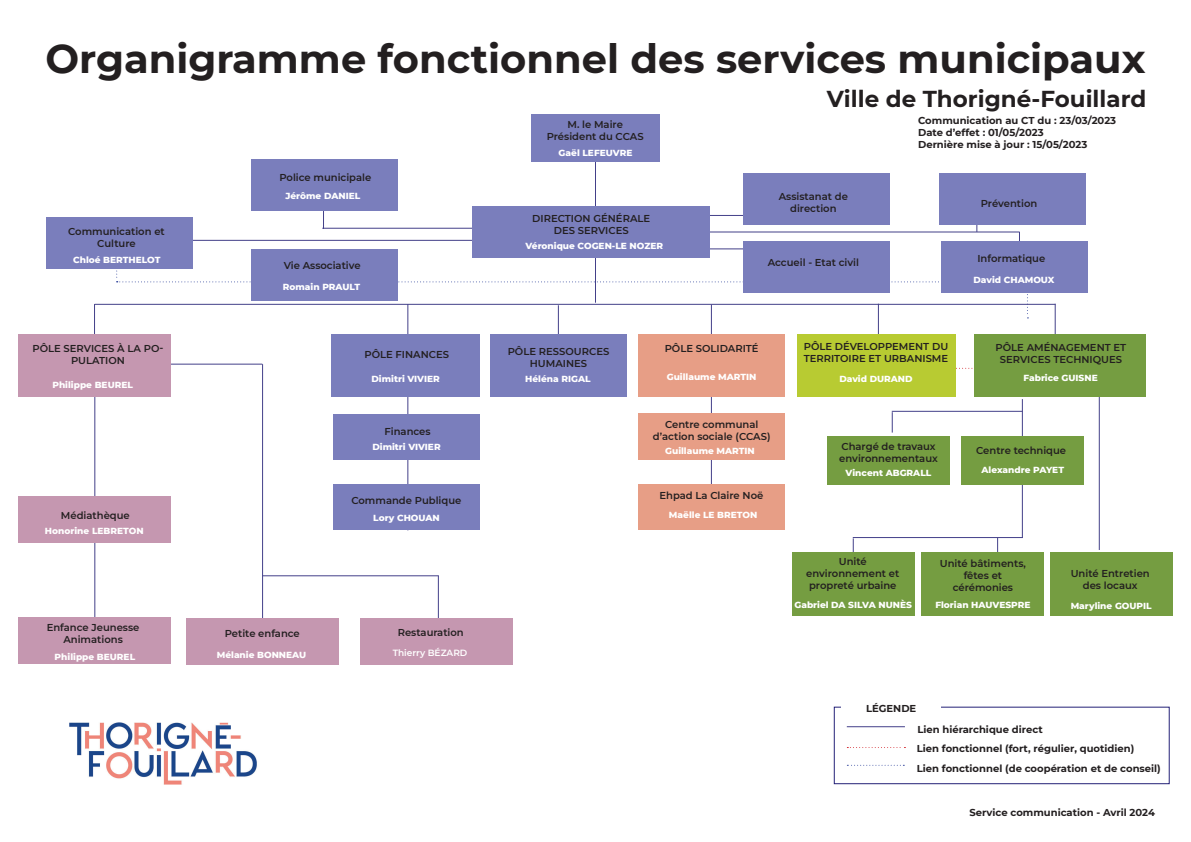
<style>
.page{position:relative;width:1191px;height:842px;background:#fff}
.page>*{position:absolute;margin:0;border:0;box-sizing:border-box;transform-origin:0 0}
.t1{font:700 40px "Montserrat";color:#231f20}
.t2{font:700 23px "Montserrat";color:#231f20}
.t3{font:600 10px/12px "Montserrat";color:#231f20;text-align:center}
.t4{font:700 10px "Montserrat";color:#231f20}
.t5{font:800 9px "Montserrat";color:#fff}
.t6{font:600 9px "Montserrat";color:#fff}
</style>
<div class="page">
<hr style="left:90px;top:364px;width:172px;height:1px;background:#434089">
<svg style="left:853px;top:538px;width:1px;height:14px"></svg>
<svg style="left:892px;top:412px;width:1px;height:21px"></svg>
<svg style="left:1027px;top:292px;width:1px;height:26px"></svg>
<svg style="left:847px;top:765px;width:57px;height:1px"></svg>
<svg style="left:116px;top:227px;width:869px;height:55px"></svg>
<hr style="left:94px;top:304px;width:1px;height:62px;background:#434089">
<hr style="left:323px;top:176px;width:1px;height:53px;background:#434089">
<hr style="left:407px;top:304px;width:1px;height:226px;background:#434089">
<hr style="left:686px;top:215px;width:174px;height:1px;background:#434089">
<hr style="left:686px;top:249px;width:98px;height:1px;background:#434089">
<hr style="left:92px;top:240px;width:380px;height:1px;background:#434089">
<hr style="left:595px;top:139px;width:1px;height:164px;background:#434089">
<hr style="left:322px;top:228px;width:162px;height:1px;background:#434089">
<hr style="left:699px;top:232px;width:320px;height:1px;background:#434089">
<hr style="left:1055px;top:304px;width:1px;height:36px;background:#434089">
<hr style="left:1099px;top:394px;width:1px;height:156px;background:#434089">
<hr style="left:1019px;top:232px;width:1px;height:45px;background:#434089">
<hr style="left:976px;top:187px;width:1px;height:45px;background:#434089">
<hr style="left:1022px;top:399px;width:1px;height:139px;background:#434089">
<svg style="left:997px;top:538px;width:1px;height:14px"></svg>
<hr style="left:852px;top:537px;width:170px;height:1px;background:#434089">
<hr style="left:891px;top:411px;width:131px;height:1px;background:#434089">
<hr style="left:847px;top:726px;width:58px;height:1px;background:#434089">
<hr style="left:878px;top:304px;width:1px;height:63px;background:#434089">
<hr style="left:711px;top:305px;width:1px;height:219px;background:#434089">
<hr style="left:558px;top:305px;width:1px;height:54px;background:#434089">
<svg style="left:847px;top:747px;width:58px;height:1px"></svg>
<hr style="left:95px;top:344px;width:1px;height:311px;background:#434089">
<hr style="left:262px;top:364px;width:1px;height:287px;background:#434089">
<hr style="left:438px;top:575px;width:1px;height:69px;background:#434089">
<div style="left:18px;top:334px;width:153px;height:63px;background:#c597b0"></div>
<div style="left:331px;top:334px;width:149px;height:63px;background:#7a7ebc"></div>
<div style="left:639px;top:334px;width:146px;height:63px;background:#e79e86"></div>
<div style="left:638px;top:484px;width:147px;height:46px;background:#e79e86"></div>
<div style="left:639px;top:413px;width:146px;height:47px;background:#e79e86"></div>
<div style="left:18px;top:617px;width:153px;height:47px;background:#c597b0"></div>
<div style="left:18px;top:496px;width:153px;height:46px;background:#c597b0"></div>
<div style="left:186px;top:618px;width:153px;height:46px;background:#c597b0"></div>
<div style="left:360px;top:618px;width:152px;height:46px;background:#c597b0"></div>
<div style="left:531px;top:114px;width:128px;height:47px;background:#7a7ebc"></div>
<div style="left:472px;top:206px;width:237px;height:51px;background:#7a7ebc"></div>
<div style="left:46px;top:217px;width:147px;height:51px;background:#7a7ebc"></div>
<div style="left:251px;top:250px;width:147px;height:51px;background:#7a7ebc"></div>
<div style="left:251px;top:159px;width:147px;height:51px;background:#7a7ebc"></div>
<div style="left:743px;top:241px;width:147px;height:51px;background:#7a7ebc"></div>
<div style="left:940px;top:241px;width:147px;height:51px;background:#7a7ebc"></div>
<div style="left:743px;top:174px;width:147px;height:51px;background:#7a7ebc"></div>
<div style="left:939px;top:174px;width:147px;height:51px;background:#7a7ebc"></div>
<div style="left:797px;top:334px;width:158px;height:63px;background:#b8cb32"></div>
<div style="left:974px;top:334px;width:171px;height:63px;background:#759d41"></div>
<div style="left:827px;top:437px;width:123px;height:48px;background:#759d41"></div>
<div style="left:961px;top:437px;width:123px;height:48px;background:#759d41"></div>
<div style="left:791px;top:552px;width:123px;height:64px;background:#759d41"></div>
<div style="left:921px;top:552px;width:123px;height:64px;background:#759d41"></div>
<div style="left:1050px;top:552px;width:123px;height:64px;background:#759d41"></div>
<div style="left:333px;top:414px;width:147px;height:46px;background:#7a7ebc"></div>
<div style="left:333px;top:485px;width:147px;height:45px;background:#7a7ebc"></div>
<div style="left:490px;top:334px;width:136px;height:63px;background:#7a7ebc"></div>
<hr style="left:95px;top:304px;width:960px;height:1px;background:#434089">
<hr style="left:262px;top:575px;width:176px;height:1px;background:#434089">
<div style="left:833px;top:707px;width:336px;height:77px;border:1px solid #242177"></div>
<div style="left:841px;top:703px;width:100px;height:14px;background:#fff"></div>
<img style="left:69px;top:722px;width:188px;height:63px">
<p class="t1" style="left:45px;top:30px;width:1101px">Organigramme fonctionnel des services municipaux</p>
<p class="t4" style="left:918px;top:114px;width:199px">Communication au CT du : 23/03/2023</p>
<p class="t4" style="left:918px;top:126px;width:127px">Date d’effet : 01/05/2023</p>
<p class="t4" style="left:918px;top:138px;width:171px">Dernière mise à jour : 15/05/2023</p>
<p class="t2" style="left:827px;top:83px;width:321px">Ville de Thorigné-Fouillard</p>
<p class="t3" style="left:567px;top:118px;width:57px">M. le Maire</p>
<p class="t3" style="left:547px;top:130px;width:98px">Président du CCAS</p>
<p class="t5" style="left:558px;top:147px;width:75px">Gaël LEFEUVRE</p>
<p class="t3" style="left:68px;top:225px;width:98px">Communication et<br>Culture</p>
<p class="t5" style="left:73px;top:253px;width:89px">Chloé BERTHELOT</p>
<p class="t3" style="left:279px;top:171px;width:93px">Police municipale</p>
<p class="t5" style="left:285px;top:189px;width:76px">Jérôme DANIEL</p>
<p class="t3" style="left:532px;top:212px;width:119px">DIRECTION GÉNÉRALE</p>
<p class="t3" style="left:554px;top:224px;width:76px">DES SERVICES</p>
<p class="t5" style="left:525px;top:239px;width:139px">Véronique COGEN-LE NOZER</p>
<p class="t3" style="left:779px;top:190px;width:71px">Assistanat de direction</p>
<p class="t3" style="left:980px;top:197px;width:58px">Prévention</p>
<p class="t3" style="left:284px;top:259px;width:78px">Vie Associative</p>
<p class="t3" style="left:767px;top:256px;width:93px">Accueil - Etat civil</p>
<p class="t3" style="left:977px;top:252px;width:69px">Informatique</p>
<p class="t5" style="left:283px;top:280px;width:79px">Romain PRAULT</p>
<p class="t5" style="left:973px;top:273px;width:83px">David CHAMOUX</p>
<p class="t3" style="left:32px;top:342px;width:133px">PÔLE SERVICES À LA PO-<br>PULATION</p>
<p class="t3" style="left:364px;top:348px;width:86px">PÔLE FINANCES</p>
<p class="t5" style="left:52px;top:378px;width:82px">Philippe BEUREL</p>
<p class="t5" style="left:371px;top:372px;width:70px">Dimitri VIVIER</p>
<p class="t3" style="left:384px;top:425px;width:48px">Finances</p>
<p class="t5" style="left:372px;top:440px;width:70px">Dimitri VIVIER</p>
<p class="t3" style="left:351px;top:494px;width:111px">Commande Publique</p>
<p class="t3" style="left:61px;top:509px;width:70px">Médiathèque</p>
<p class="t5" style="left:373px;top:511px;width:68px">Lory CHOUAN</p>
<p class="t5" style="left:45px;top:525px;width:100px">Honorine LEBRETON</p>
<p class="t3" style="left:47px;top:621px;width:94px">Enfance Jeunesse<br>Animations</p>
<p class="t3" style="left:225px;top:627px;width:77px">Petite enfance</p>
<p class="t3" style="left:398px;top:626px;width:68px">Restauration</p>
<p class="t5" style="left:55px;top:650px;width:82px">Philippe BEUREL</p>
<p class="t5" style="left:217px;top:648px;width:91px">Mélanie BONNEAU</p>
<p class="t6" style="left:393px;top:647px;width:76px">Thierry BÉZARD</p>
<p class="t3" style="left:508px;top:345px;width:103px">PÔLE RESSOURCES<br>HUMAINES</p>
<p class="t5" style="left:525px;top:372px;width:67px">Héléna RIGAL</p>
<p class="t3" style="left:664px;top:342px;width:95px">PÔLE SOLIDARITÉ</p>
<p class="t3" style="left:803px;top:340px;width:146px;text-align:left">PÔLE DÉVELOPPEMENT DU<br>TERRITOIRE ET URBANISME</p>
<p class="t3" style="left:995px;top:341px;width:132px">PÔLE AMÉNAGEMENT ET<br>SERVICES TECHNIQUES</p>
<p class="t5" style="left:667px;top:370px;width:91px">Guillaume MARTIN</p>
<p class="t5" style="left:839px;top:372px;width:75px">David DURAND</p>
<p class="t3" style="left:665px;top:418px;width:95px">Centre communal</p>
<p class="t3" style="left:653px;top:430px;width:119px">d’action sociale (CCAS)</p>
<p class="t5" style="left:665px;top:445px;width:91px">Guillaume MARTIN</p>
<p class="t3" style="left:659px;top:489px;width:105px">Ehpad La Claire Noë</p>
<p class="t5" style="left:669px;top:508px;width:90px">Maëlle LE BRETON</p>
<p class="t3" style="left:839px;top:440px;width:100px;text-align:left">Chargé de travaux environnementaux</p>
<p class="t5" style="left:845px;top:466px;width:87px">Vincent ABGRALL</p>
<p class="t5" style="left:1023px;top:372px;width:76px">Fabrice GUISNE</p>
<p class="t3" style="left:976px;top:444px;width:91px">Centre technique</p>
<p class="t5" style="left:981px;top:463px;width:84px">Alexandre PAYET</p>
<p class="t3" style="left:806px;top:554px;width:95px">Unité environnement et propreté urbaine</p>
<p class="t3" style="left:940px;top:557px;width:88px">Unité bâtiments, fêtes et cérémonies</p>
<p class="t3" style="left:1070px;top:567px;width:80px">Unité Entretien des locaux</p>
<p class="t5" style="left:794px;top:598px;width:119px">Gabriel DA SILVA NUNÈS</p>
<p class="t5" style="left:935px;top:598px;width:97px">Florian HAUVESPRE</p>
<p class="t5" style="left:1070px;top:599px;width:82px">Maryline GOUPIL</p>
<p class="t4" style="left:866px;top:702px;width:52px">LÉGENDE</p>
<p class="t4" style="left:917px;top:722px;width:127px">Lien hiérarchique direct</p>
<p class="t4" style="left:916px;top:741px;width:219px">Lien fonctionnel (fort, régulier, quotidien)</p>
<p class="t4" style="left:916px;top:761px;width:245px">Lien fonctionnel (de coopération et de conseil)</p>
<p class="t4" style="left:969px;top:805px;width:187px">Service communication - Avril 2024</p>
</div>
